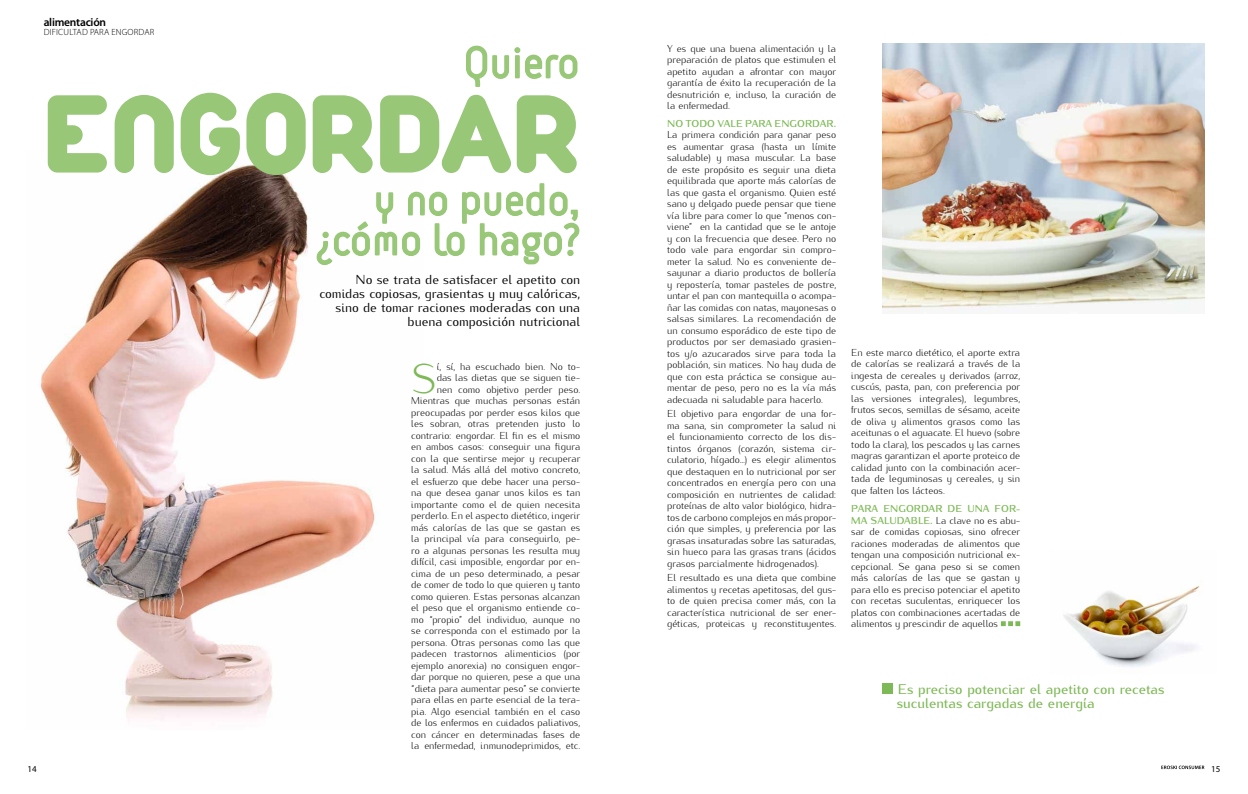
<style>
.page{position:relative;width:1248px;height:794px;background:#fff}
.page>*{position:absolute;margin:0;border:0;box-sizing:border-box;transform-origin:0 0}
.t1{font:900 117px "Duepuntozero";color:#97c777}
.t2{font:42px/40px "VSV Melon Regular";letter-spacing:-.04em;color:#97c777;text-align:right}
.t3{font:300 41.3px "Kurier";color:#7db956}
.t4{font:500 14px/14px "Kurier";color:#7db956}
.t5{font:13px/14px "Kurier";letter-spacing:-.005em;color:#000;text-align:right}
.t6{font:600 11.5px "Myriad Pro";letter-spacing:-.02em;color:#000}
.t7{font:300 10.1px/11.5px "Kurier";color:#000;text-align:justify}
.t8{font:700 10px "Kurier";letter-spacing:.005em;color:#7db956}
.t9{font:300 9px "Myriad Pro";letter-spacing:.02em;color:#000}
.t10{font:9px "Myriad Pro";color:#000}
.s1{font-weight:700;font-size:10px;color:#7db956}
</style>
<div class="page">
<img style="left:40px;top:164px;width:336px;height:556px">
<svg style="left:1161px;top:765px;width:43px;height:4px"></svg>
<div style="left:882px;top:683px;width:11px;height:11px;background:#7db956"></div>
<svg style="left:1000px;top:621px;width:20px;height:5px"></svg>
<img style="left:1063px;top:580px;width:140px;height:87px">
<img style="left:882px;top:44px;width:322px;height:268px">
<svg style="left:466px;top:45px;width:112px;height:42px"></svg>
<svg style="left:316px;top:182px;width:264px;height:84px"></svg>
<p class="t6" style="left:44px;top:16px;width:64px">alimentación</p>
<p class="t9" style="left:44px;top:27px;width:112px">DIFICULTAD PARA ENGORDAR</p>
<h2 class="t2" style="left:463px;top:42px;width:119px">Quiero</h2>
<h1 class="t1" style="left:44px;top:63px;width:538px">ENGORDAR</h1>
<h2 class="t2" style="left:316px;top:179px;width:266px">y no puedo, ¿cómo lo hago?</h2>
<p class="t5" style="left:319px;top:272px;width:262px">No se trata de satisfacer el apetito con comidas copiosas, grasientas y muy calóricas, sino de tomar raciones moderadas con una buena composición nutricional</p>
<p class="t10" style="left:28px;top:763px;width:11px">14</p>
<p class="t7" style="left:411px;top:360px;width:170px;text-align:right">í, sí, ha escuchado bien. No to-<br>das las dietas que se siguen tie-<br>nen como objetivo perder peso.<br>Mientras que muchas personas están preocupadas por perder esos kilos que les sobran, otras pretenden justo lo contrario: engordar. El fin es el mismo en ambos casos: conseguir una figura con la que sentirse mejor y recuperar la salud. Más allá del motivo concreto, el esfuerzo que debe hacer una perso&shy;na que desea ganar unos kilos es tan importante como el de quien necesita perderlo. En el aspecto dietético, ingerir más calorías de las que se gastan es la principal vía para conseguirlo, pe&shy;ro a algunas personas les resulta muy difícil, casi imposible, engordar por en&shy;cima de un peso determinado, a pesar de comer de todo lo que quieren y tanto como quieren. Estas personas alcanzan el peso que el organismo entiende co&shy;mo “propio” del individuo, aunque no se corresponda con el estimado por la persona. Otras personas como las que padecen trastornos alimenticios (por ejemplo anorexia) no consiguen engor&shy;dar porque no quieren, pese a que una “dieta para aumentar peso” se convierte para ellas en parte esencial de la tera&shy;pia. Algo esencial también en el caso de los enfermos en cuidados paliativos, con cáncer en determinadas fases de la enfermedad, inmunodeprimidos, etc.</p>
<h3 class="t3" style="left:411px;top:346px;width:27px">S</h3>
<p class="t7" style="left:667px;top:41px;width:170px">Y es que una buena alimentación y la preparación de platos que estimulen el apetito ayudan a afrontar con mayor garantía de éxito la recuperación de la desnutrición e, incluso, la curación de la enfermedad.</p>
<p class="t8" style="left:667px;top:116px;width:170px">NO TODO VALE PARA EN GORDAR.</p>
<p class="t7" style="left:667px;top:128px;width:170px">La primera condición para ganar peso es aumentar grasa (hasta un límite saludable) y masa muscular. La base de este propósito es seguir una dieta equilibrada que aporte más calorías de las que gasta el organismo. Quien esté sano y delgado puede pensar que tiene vía libre para comer lo que “menos con&shy;viene” en la cantidad que se le antoje y con la frecuencia que desee. Pero no todo vale para engordar sin compro&shy;meter la salud. No es conveniente de&shy;sayunar a diario productos de bollería y repostería, tomar pasteles de postre, untar el pan con mantequilla o acompa&shy;ñar las comidas con natas, mayonesas o salsas similares. La recomendación de un consumo esporádico de este tipo de productos por ser demasiado grasien&shy;tos y/o azucarados sirve para toda la población, sin matices. No hay duda de que con esta práctica se consigue au&shy;mentar de peso, pero no es la vía más adecuada ni saludable para hacerlo.</p>
<p class="t7" style="left:667px;top:407px;width:170px">El objetivo para engordar de una for&shy;ma sana, sin comprometer la salud ni el funcionamiento correcto de los dis&shy;tintos órganos (corazón, sistema cir&shy;culatorio, hígado…) es elegir alimentos que destaquen en lo nutricional por ser concentrados en energía pero con una composición en nutrientes de calidad: proteínas de alto valor biológico, hidra&shy;tos de carbono complejos en más propor&shy;ción que simples, y preferencia por las grasas insaturadas sobre las saturadas, sin hueco para las grasas trans (ácidos grasos parcialmente hidrogenados).</p>
<p class="t7" style="left:667px;top:571px;width:170px">El resultado es una dieta que combine alimentos y recetas apetitosas, del gus&shy;to de quien precisa comer más, con la característica nutricional de ser ener&shy;géticas, proteicas y reconstituyentes.</p>
<p class="t7" style="left:851px;top:346px;width:170px">En este marco dietético, el aporte extra de calorías se realizará a través de la ingesta de cereales y derivados (arroz, cuscús, pasta, pan, con preferencia por las versiones integrales), legumbres, frutos secos, semillas de sésamo, aceite de oliva y alimentos grasos como las aceitunas o el aguacate. El huevo (sobre todo la clara), los pescados y las carnes magras garantizan el aporte proteico de calidad junto con la combinación acer&shy;tada de leguminosas y cereales, y sin que falten los lácteos.</p>
<p class="t8" style="left:851px;top:500px;width:170px">PARA EN GORDAR DE UNA FOR-</p>
<p class="t7" style="left:851px;top:513px;width:170px"><span class="s1">MA SALUDABLE.</span> La clave no es abu&shy;sar de comidas copiosas, sino ofrecer raciones moderadas de alimentos que tengan una composición nutricional ex&shy;cepcional. Se gana peso si se comen más calorías de las que se gastan y para ello es preciso potenciar el apetito con recetas suculentas, enriquecer los platos con combinaciones acertadas de alimentos y prescindir de aquellos</p>
<h3 class="t4" style="left:896px;top:681px;width:269px">Es preciso potenciar el apetito con recetas suculentas cargadas de energía</h3>
<p class="t10" style="left:1210px;top:763px;width:11px">15</p>
</div>
